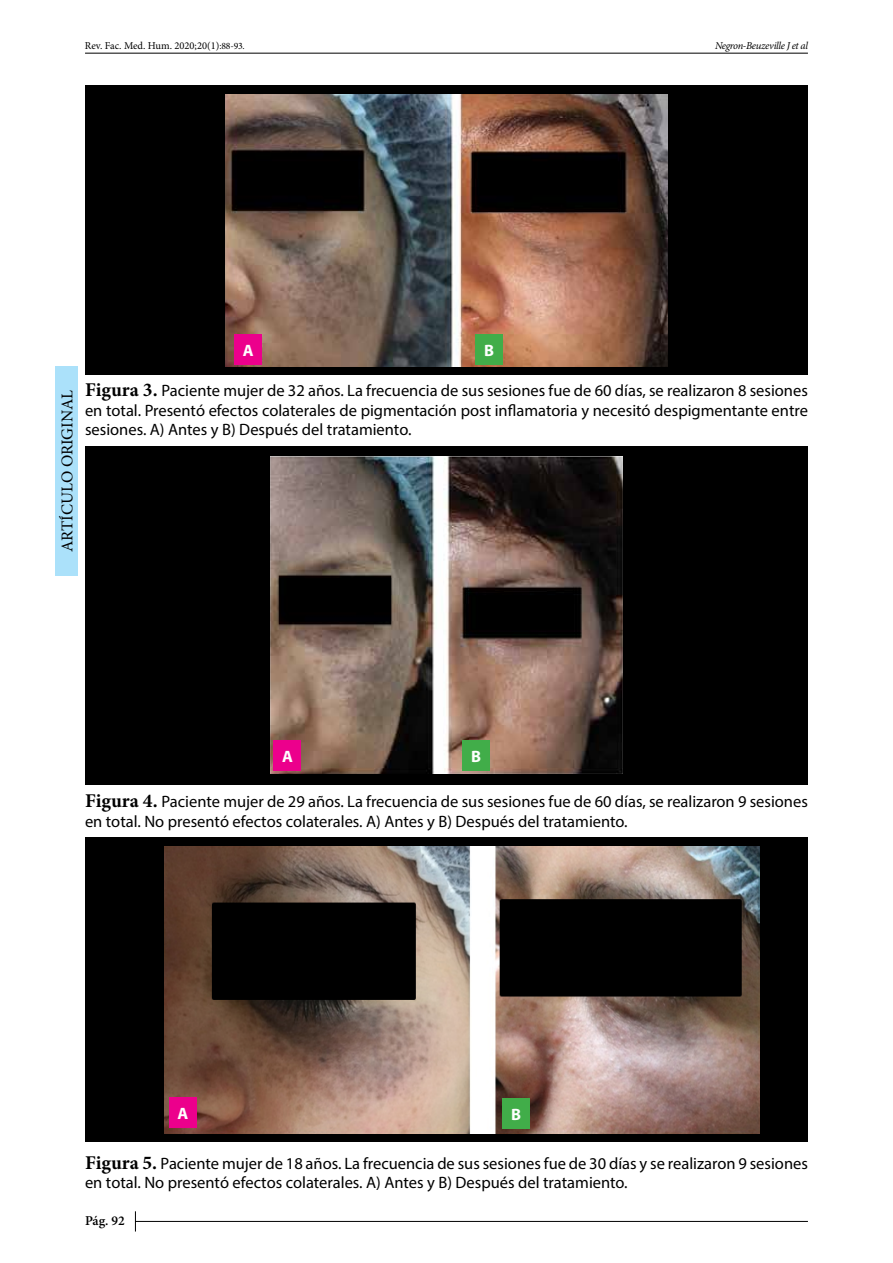
<style>
.page{position:relative;width:893px;height:1263px;background:#fff}
.page>*{position:absolute;margin:0;border:0;box-sizing:border-box;transform-origin:0 0}
.t1{font:16.5px/19.8px "Myriad Pro";color:#000}
.t2{font:16.5px "Minion Pro";letter-spacing:-.005em;color:#000}
.t3{font:700 16.5px "Myriad Pro";color:#fff}
.t4{font:600 13.5px "Minion Pro";color:#000}
.t5{font:10.5px "Minion Pro";color:#000}
.t6{font:italic 10.5px "Minion Pro";letter-spacing:-.035em;color:#000}
.s1{font-size:9.75px}
.s2{font-family:"Minion Pro";font-weight:700;font-size:19.5px}
</style>
<div class="page">
<div style="left:55px;top:366px;width:23px;height:209px;background:#abe1fa"></div>
<hr style="left:85px;top:53px;width:723px;height:1px;background:#000">
<svg style="left:135px;top:1211px;width:1px;height:20px"></svg>
<hr style="left:135px;top:1221px;width:673px;height:1px;background:#000">
<div style="left:85px;top:85px;width:723px;height:289px;background:#000"></div>
<div style="left:85px;top:446px;width:723px;height:339px;background:#000"></div>
<div style="left:85px;top:837px;width:723px;height:305px;background:#000"></div>
<img style="left:225px;top:94px;width:443px;height:272px">
<img style="left:271px;top:457px;width:352px;height:316px">
<img style="left:164px;top:846px;width:596px;height:287px">
<div style="left:234px;top:334px;width:27px;height:31px;background:#ec008c"></div>
<div style="left:274px;top:740px;width:27px;height:31px;background:#ec008c"></div>
<div style="left:169px;top:1097px;width:27px;height:31px;background:#ec008c"></div>
<div style="left:475px;top:334px;width:27px;height:31px;background:#41ad49"></div>
<div style="left:463px;top:740px;width:27px;height:31px;background:#41ad49"></div>
<div style="left:503px;top:1098px;width:27px;height:31px;background:#41ad49"></div>
<p class="t5" style="left:85px;top:39px;width:161px">Rev. Fac. Med. Hum. 2020;20(1)<span class="s1">:88-93.</span></p>
<p class="t6" style="left:715px;top:38px;width:94px">Negron-Beuzeville J et al</p>
<p class="t2" style="left:56px;top:552px;width:163px;rotate:-90deg">ARTÍCULO ORIGINAL</p>
<p class="t3" style="left:243px;top:339px;width:12px">A</p>
<p class="t3" style="left:484px;top:339px;width:11px">B</p>
<p class="t1" style="left:85px;top:380px;width:724px;text-align:justify"><span class="s2">Figura 3.</span> Paciente mujer de 32 años. La frecuencia de sus sesiones fue de 60 días, se realizaron 8 sesiones en total. Presentó efectos colaterales de pigmentación post inflamatoria y necesitó despigmentante entre sesiones. A) Antes y B) Después del tratamiento.</p>
<p class="t3" style="left:282px;top:746px;width:12px">A</p>
<p class="t3" style="left:471px;top:745px;width:11px">B</p>
<p class="t1" style="left:85px;top:791px;width:724px"><span class="s2">Figura 4.</span> Paciente mujer de 29 años. La frecuencia de sus sesiones fue de 60 días, se realizaron 9 sesiones en total. No presentó efectos colaterales. A) Antes y B) Después del tratamiento.</p>
<p class="t3" style="left:177px;top:1103px;width:12px">A</p>
<p class="t3" style="left:511px;top:1104px;width:11px">B</p>
<p class="t1" style="left:85px;top:1153px;width:724px"><span class="s2">Figura 5.</span> Paciente mujer de 18 años. La frecuencia de sus sesiones fue de 30 días y se realizaron 9 sesiones en total. No presentó efectos colaterales. A) Antes y B) Después del tratamiento.</p>
<p class="t4" style="left:85px;top:1211px;width:41px">Pág. 92</p>
</div>
